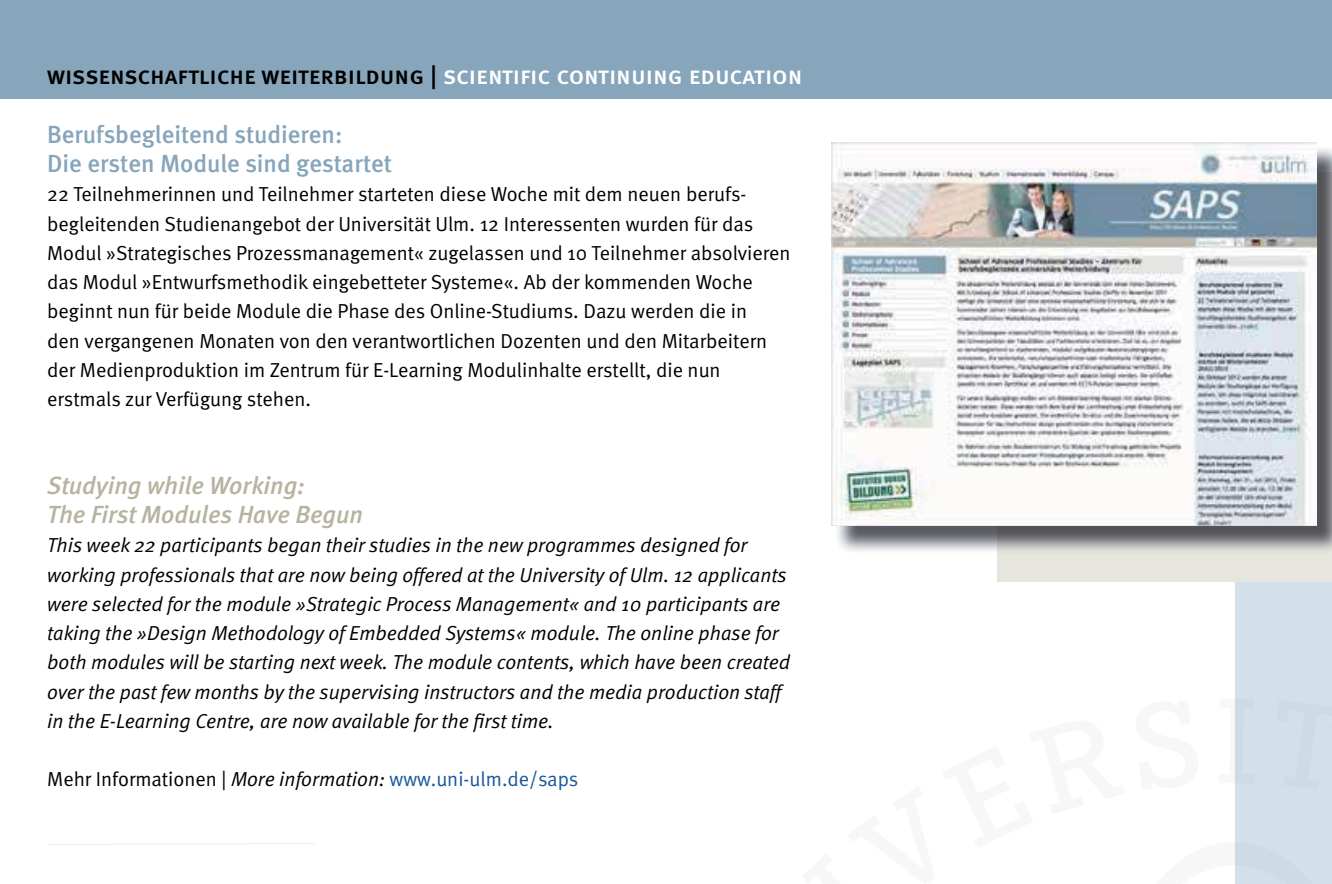
<style>
.page{position:relative;width:1332px;height:884px;background:#fff}
.page>*{position:absolute;margin:0;border:0;box-sizing:border-box;transform-origin:0 0}
.t1{font:24.75px "Meta Medium Caps";color:#000}
.t2{font:500 24.75px/29.2px "Meta";color:#87a5bb}
.t3{font:italic 500 24.75px/29.2px "Meta";color:#b6b3a0}
.t4{font:20.25px/29.2px "Meta Normal";color:#000}
.t5{font:italic 20.25px/29.2px "Meta Normal";color:#000}
.t6{font:20.25px "Meta Normal";color:#1b579c}
.s1{color:#fff}
.s2{color:#000}
.s3{font-style:italic;color:#000}
</style>
<div class="page">
<div style="left:1235px;top:213px;width:97px;height:670px;background:#d3e0e9"></div>
<div style="left:0;top:0;width:1332px;height:99px;background:#87a5bb"></div>
<hr style="left:47px;top:843px;width:268px;height:1px;background:#bacfdd">
<div style="left:997px;top:173px;width:335px;height:408px;background:#e7e6de"></div>
<img style="left:837px;top:148px;width:495px;height:403px">
<img style="left:997px;top:173px;width:335px;height:378px">
<svg style="left:831px;top:142px;width:485px;height:384px"></svg>
<p class="t1" style="left:47px;top:61px;width:757px">wissenschaftliche weiterbildung | <span class="s1">scientific continuing education</span></p>
<p class="t2" style="left:47px;top:122px;width:346px">Berufsbegleitend studieren:<br>Die ersten Module sind gestartet</p>
<p class="t4" style="left:47px;top:181px;width:745px">22 Teilnehmerinnen und Teilnehmer starteten diese Woche mit dem neuen berufs&shy;begleitenden Studienangebot der Universität Ulm. 12 Interessenten wurden für das Modul »Strategisches Prozessmanagement« zugelassen und 10 Teilnehmer absolvieren das Modul »Entwurfsmethodik eingebetteter Systeme«. Ab der kommenden Woche beginnt nun für beide Module die Phase des Online-Studiums. Dazu werden die in<br>den vergangenen Monaten von den verantwortlichen Dozenten und den Mitarbeitern der Medienproduktion im Zentrum für E-Learning Modulinhalte erstellt, die nun erstmals zur Verfügung stehen.</p>
<p class="t3" style="left:47px;top:472px;width:317px">Studying while Working:<br>The First Modules Have Begun</p>
<p class="t5" style="left:47px;top:532px;width:744px">This week 22 participants began their studies in the new programmes designed for working professionals that are now being offered at the University of Ulm. 12 applicants were selected for the module »Strategic Process Management« and 10 participants are taking the »Design Methodology of Embedded Systems« module. The online phase for both modules will be starting next week. The module contents, which have been created over the past few months by the supervising instructors and the media production staff in the E-Learning Centre, are now available for the first time.</p>
<p class="t6" style="left:47px;top:771px;width:533px"><span class="s2">Mehr Informationen |</span> <span class="s3">More information:</span> www.uni-ulm.de/saps</p>
</div>
